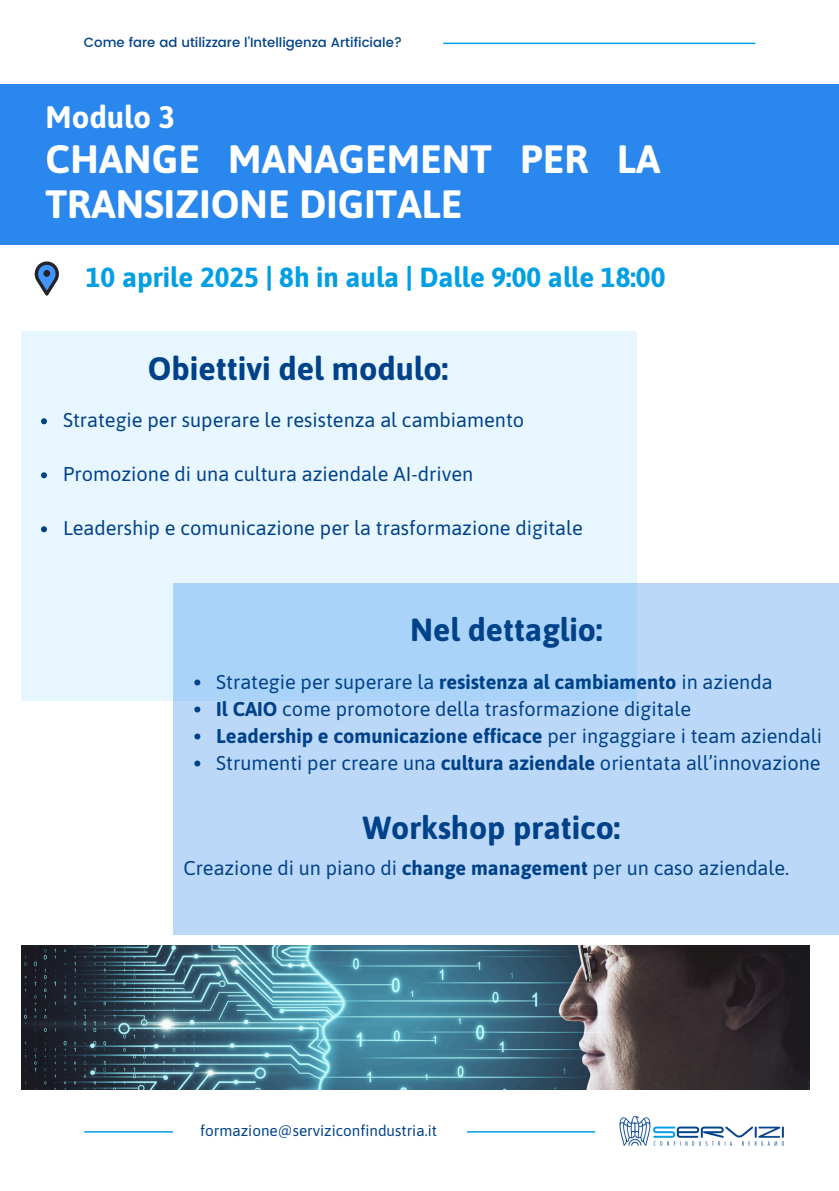
<style>
.page{position:relative;width:839px;height:1191px;background:#fff}
.page>*{position:absolute;margin:0;border:0;box-sizing:border-box;transform-origin:0 0}
.t1{font:700 39.6px/45px "Asap";color:#fff}
.t2{font:700 32.4px "Asap";color:#004289}
.t3{font:700 32px "Asap";color:#004289}
.t4{font:700 31px "Asap";color:#fff}
.t5{font:700 27.6px "Asap";color:#009fe3}
.t6{font:20px "Asap";color:#004289}
.t7{font:700 20px "Asap";color:#004289}
.t8{font:15.2px "Asap";color:#004289}
.t9{font:500 13.2px "Poppins";color:#004289}
.s1{font-weight:700}
.s2{font-weight:400}
</style>
<div class="page">
<div style="left:21px;top:331px;width:616px;height:369px;background:#e8f7ff"></div>
<div style="left:173px;top:583px;width:665px;height:352px;background:linear-gradient(to right,#b3d6f9,#bbd8f9)"></div>
<div style="left:0;top:84px;width:838px;height:161px;background:#2a87ed"></div>
<hr style="left:85px;top:1131px;width:509px;height:2px;background:#009fe3">
<div style="left:173px;top:1116px;width:293px;height:30px;background:#fff"></div>
<img style="left:619px;top:1116px;width:165px;height:30px">
<hr style="left:444px;top:43px;width:310px;height:1px;background:#009fe3">
<img style="left:21px;top:946px;width:788px;height:143px">
<svg style="left:41px;top:418px;width:6px;height:6px"></svg>
<svg style="left:41px;top:472px;width:6px;height:6px"></svg>
<svg style="left:41px;top:526px;width:6px;height:6px"></svg>
<svg style="left:194px;top:680px;width:6px;height:6px"></svg>
<svg style="left:194px;top:707px;width:6px;height:6px"></svg>
<svg style="left:194px;top:734px;width:6px;height:6px"></svg>
<svg style="left:194px;top:761px;width:6px;height:6px"></svg>
<svg style="left:35px;top:261px;width:24px;height:35px"></svg>
<h4 class="t9" style="left:84px;top:35px;width:320px">Come fare ad utilizzare l’Intelligenza Artificiale?</h4>
<h1 class="t4" style="left:46px;top:99px;width:131px">Modulo 3</h1>
<h1 class="t1" style="left:46px;top:136px;width:616px">CHANGE MANAGEMENT PER LA<br>TRANSIZIONE DIGITALE</h1>
<p class="t5" style="left:86px;top:261px;width:581px">10 aprile 2025 | 8h in aula | Dalle 9:00 alle 18:00</p>
<h3 class="t2" style="left:148px;top:349px;width:302px">Obiettivi del modulo:</h3>
<p class="t6" style="left:63px;top:409px;width:462px">Strategie per superare le resistenza al cambiamento</p>
<p class="t6" style="left:63px;top:463px;width:412px">Promozione di una cultura aziendale AI-driven</p>
<p class="t6" style="left:63px;top:517px;width:521px">Leadership e comunicazione per la trasformazione digitale</p>
<h2 class="t3" style="left:410px;top:611px;width:194px">Nel dettaglio:</h2>
<h2 class="t6" style="left:216px;top:670px;width:557px">Strategie per superare la <span class="s1">resistenza al cambiamento</span> in azienda</h2>
<p class="t6" style="left:216px;top:697px;width:476px"><span class="s1">Il CAIO</span> come promotore della trasformazione digitale</p>
<p class="t7" style="left:216px;top:724px;width:607px">Leadership e comunicazione efficace <span class="s2">per ingaggiare i team aziendali</span></p>
<p class="t6" style="left:216px;top:751px;width:606px">Strumenti per creare una <span class="s1">cultura aziendale</span> orientata all’innovazione</p>
<p class="t3" style="left:363px;top:809px;width:259px">Workshop pratico:</p>
<h2 class="t6" style="left:183px;top:856px;width:607px">Creazione di un piano di <span class="s1">change management</span> per un caso aziendale.</h2>
<p class="t8" style="left:200px;top:1122px;width:238px">formazione@serviziconfindustria.it</p>
</div>
